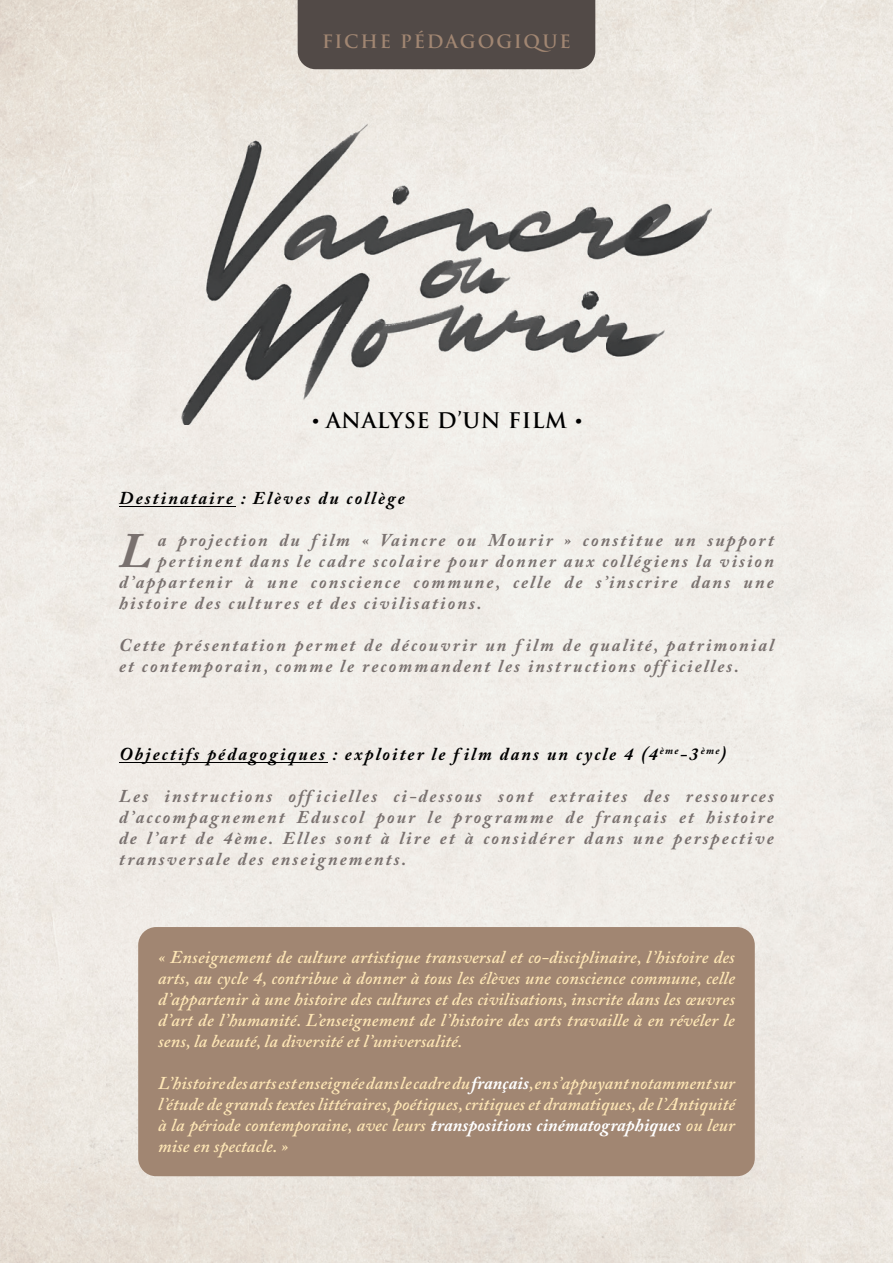
<style>
.page{position:relative;width:893px;height:1263px;background:#fff}
.page>*{position:absolute;margin:0;border:0;box-sizing:border-box;transform-origin:0 0}
.t1{font:italic 700 49.2px "Adobe Caslon Pro";color:#79716f}
.t2{font:700 21px "Trajan";letter-spacing:.025em;color:#000}
.t3{font:italic 600 18px/21px "Adobe Caslon Pro";letter-spacing:.01em;color:#fee6b5;text-align:justify}
.t4{font:italic 700 18px/21px "Adobe Caslon Pro";letter-spacing:.12em;color:#79716f}
.t5{font:italic 700 18px "Adobe Caslon Pro";letter-spacing:.12em;color:#000}
.t6{font:600 18px "Trajan Pro 3";letter-spacing:.09em;color:#a18672}
.s1{font-family:"Adobe Caslon Pro";font-weight:600;font-style:italic}
.s2{font-weight:700;color:#fff}
</style>
<div class="page">
<img style="left:105px;top:1052px;width:788px;height:211px">
<div style="left:315px;top:0;width:368px;height:124px;background:#ece7e0"></div>
<div style="left:263px;top:425px;width:420px;height:502px;background:#f1eee9"></div>
<div style="left:105px;top:948px;width:33px;height:105px;background:#f0ebe5"></div>
<img style="left:0;top:0;width:315px;height:158px">
<div style="left:0;top:421px;width:263px;height:527px;background:#f0ebe6"></div>
<div style="left:0;top:158px;width:182px;height:263px;background:#ede9e2"></div>
<img style="left:0;top:947px;width:105px;height:316px">
<img style="left:182px;top:124px;width:529px;height:301px">
<hr style="left:119px;top:506px;width:116px;height:1px;background:#000">
<hr style="left:119px;top:762px;width:208px;height:1px;background:#000">
<div style="left:138px;top:927px;width:617px;height:249px;background:#a18672;border-radius:18px"></div>
<div style="left:298px;top:0;width:297px;height:69px;background:#524a47"></div>
<p class="t6" style="left:322px;top:28px;width:250px">FICHE PÉDAGOGIQUE</p>
<p class="t2" style="left:311px;top:407px;width:272px"><span class="s1">•</span> ANALYSE D’UN FILM <span class="s1">•</span></p>
<p class="t5" style="left:119px;top:488px;width:287px">Destinataire : Elèves du collège</p>
<h1 class="t1" style="left:120px;top:522px;width:34px">L</h1>
<p class="t4" style="left:158px;top:530px;width:617px">a projection du f ilm « Vaincre ou Mourir » constitue un support</p>
<p class="t4" style="left:158px;top:551px;width:617px">pertinent dans le cadre scolaire pour donner aux collégiens la vision</p>
<p class="t4" style="left:119px;top:572px;width:656px">d’appartenir à une conscience commune, celle de s’inscrire dans une</p>
<p class="t4" style="left:119px;top:593px;width:364px">histoire des cultures et des civilisations.</p>
<p class="t4" style="left:119px;top:635px;width:656px">Cette présentation permet de découvrir un f ilm de qualité, patrimonial et contemporain, comme le recommandent les instructions off icielles.</p>
<p class="t5" style="left:119px;top:743px;width:608px">Objectifs pédagogiques : exploiter le f ilm dans un cycle 4 (4<sup>ème</sup>-3<sup>ème</sup>)</p>
<p class="t4" style="left:119px;top:785px;width:656px;text-align:justify">Les instructions off icielles ci-dessous sont extraites des ressources d’accompagnement Eduscol pour le programme de français et histoire de l’art de 4ème. Elles sont à lire et à considérer dans une perspective transversale des enseignements.</p>
<p class="t3" style="left:158px;top:946px;width:578px">« Enseignement de culture artistique transversal et co-disciplinaire, l’histoire des arts, au cycle 4, contribue à donner à tous les élèves une conscience commune, celle d’appartenir à une histoire des cultures et des civilisations, inscrite dans les œuvres d’art de l’humanité. L’enseignement de l’histoire des arts travaille à en révéler le sens, la beauté, la diversité et l’universalité.</p>
<p class="t3" style="left:158px;top:1072px;width:578px">L’histoire des arts est enseignée dans le cadre du <span class="s2">français</span>, en s’appuyant notamment sur l’étude de grands textes littéraires, poétiques, critiques et dramatiques, de l’Antiquité à la période contemporaine, avec leurs <span class="s2">transpositions cinématographiques</span> ou leur mise en spectacle. »</p>
</div>
